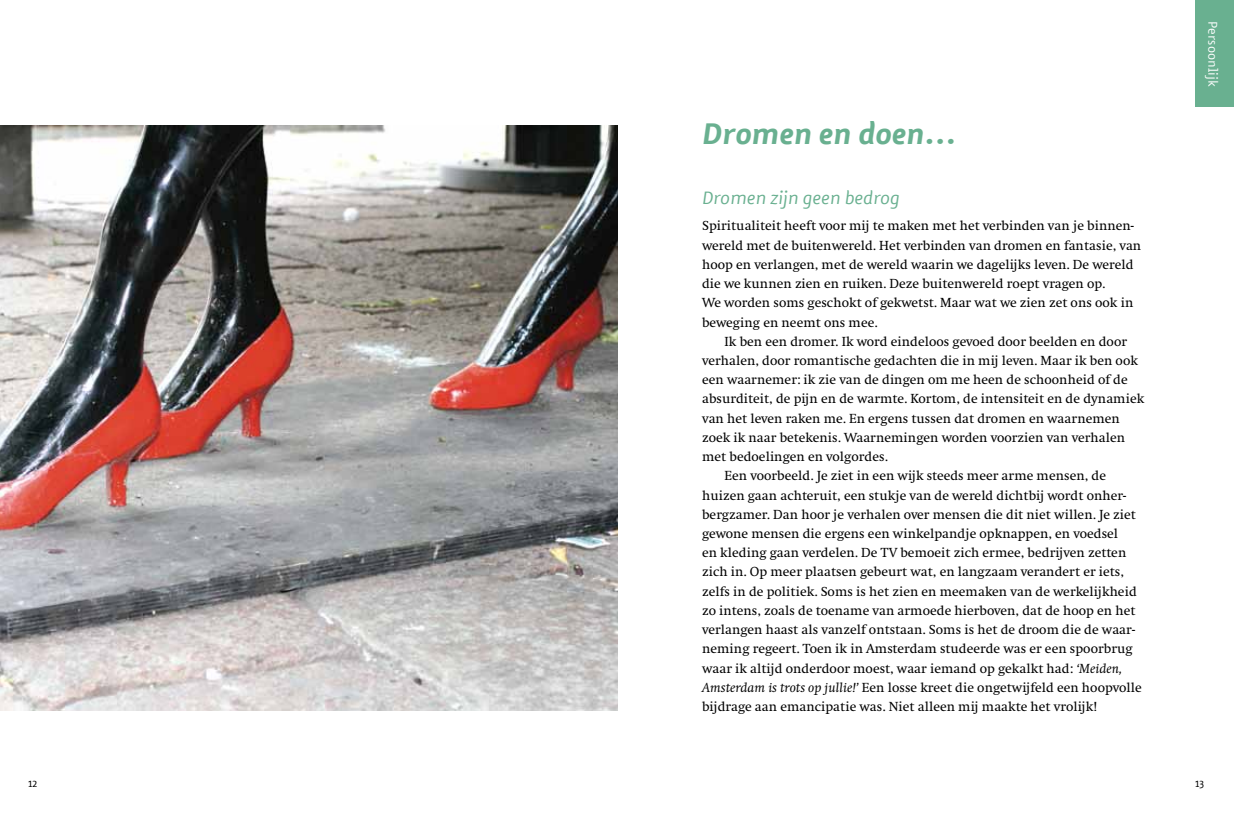
<style>
.page{position:relative;width:1234px;height:830px;background:#fff}
.page>*{position:absolute;margin:0;border:0;box-sizing:border-box;transform-origin:0 0}
.t1{font:italic 700 30px "Azuro";color:#69b090}
.t2{font:italic 18px "Azuro";color:#69b090}
.t3{font:13.65px/19.2px "Swift";letter-spacing:.005em;color:#000}
.t4{font:12.75px "Azuro";letter-spacing:.01em;color:#fff}
.t5{font:10.5px "Azuro";color:#000}
.s1{font-style:italic}
</style>
<div class="page">
<div style="left:1195px;top:0;width:38px;height:106px;background:#69b090"></div>
<img style="left:0;top:125px;width:617px;height:585px">
<h1 class="t1" style="left:702px;top:110px;width:256px">Dromen en doen...</h1>
<h2 class="t2" style="left:702px;top:185px;width:199px">Dromen zijn geen bedrog</h2>
<p class="t3" style="left:702px;top:216px;width:440px">Spiritualiteit heeft voor mij te maken met het verbinden van je binnen&shy;wereld met de buitenwereld. Het verbinden van dromen en fantasie, van hoop en verlangen, met de wereld waarin we dagelijks leven. De wereld die we kunnen zien en ruiken. Deze buitenwereld roept vragen op.<br>We worden soms geschokt of gekwetst. Maar wat we zien zet ons ook in beweging en neemt ons mee.</p>
<p class="t3" style="left:724px;top:332px;width:404px">Ik ben een dromer. Ik word eindeloos gevoed door beelden en door</p>
<p class="t3" style="left:702px;top:351px;width:437px">verhalen, door romantische gedachten die in mij leven. Maar ik ben ook</p>
<p class="t3" style="left:702px;top:370px;width:427px">een waarnemer: ik zie van de dingen om me heen de schoonheid of de</p>
<p class="t3" style="left:702px;top:389px;width:443px">absurditeit, de pijn en de warmte. Kortom, de intensiteit en de dynamiek</p>
<p class="t3" style="left:702px;top:408px;width:419px">van het leven raken me. En ergens tussen dat dromen en waarnemen</p>
<p class="t3" style="left:702px;top:428px;width:424px">zoek ik naar betekenis. Waarnemingen worden voorzien van verhalen</p>
<p class="t3" style="left:702px;top:447px;width:187px">met bedoelingen en volgordes.</p>
<p class="t3" style="left:724px;top:466px;width:383px">Een voorbeeld. Je ziet in een wijk steeds meer arme mensen, de</p>
<p class="t3" style="left:702px;top:485px;width:425px">huizen gaan achteruit, een stukje van de wereld dichtbij wordt onher-</p>
<p class="t3" style="left:702px;top:504px;width:435px">bergzamer. Dan hoor je verhalen over mensen die dit niet willen. Je ziet</p>
<p class="t3" style="left:702px;top:524px;width:417px">gewone mensen die ergens een winkelpandje opknappen, en voedsel</p>
<p class="t3" style="left:702px;top:543px;width:425px">en kleding gaan verdelen. De TV bemoeit zich ermee, bedrijven zetten</p>
<p class="t3" style="left:702px;top:562px;width:423px">zich in. Op meer plaatsen gebeurt wat, en langzaam verandert er iets,</p>
<p class="t3" style="left:702px;top:581px;width:436px">zelfs in de politiek. Soms is het zien en meemaken van de werkelijkheid</p>
<p class="t3" style="left:702px;top:600px;width:435px">zo intens, zoals de toename van armoede hierboven, dat de hoop en het</p>
<p class="t3" style="left:702px;top:620px;width:434px">verlangen haast als vanzelf ontstaan. Soms is het de droom die de waar-</p>
<p class="t3" style="left:702px;top:639px;width:432px">neming regeert. Toen ik in Amsterdam studeerde was er een spoorbrug</p>
<p class="t3" style="left:702px;top:658px;width:421px">waar ik altijd onderdoor moest, waar iemand op gekalkt had: <span class="s1">‘Meiden,</span></p>
<p class="t3" style="left:702px;top:677px;width:441px"><span class="s1">Amsterdam is trots op jullie!’</span> Een losse kreet die ongetwijfeld een hoopvolle</p>
<p class="t3" style="left:702px;top:696px;width:396px">bijdrage aan emancipatie was. Niet alleen mij maakte het vrolijk!</p>
<p class="t4" style="left:1221px;top:21px;width:67px;rotate:90deg">Persoonlijk</p>
<p class="t5" style="left:28px;top:775px;width:11px">12</p>
<p class="t5" style="left:1194px;top:775px;width:10px">13</p>
</div>
